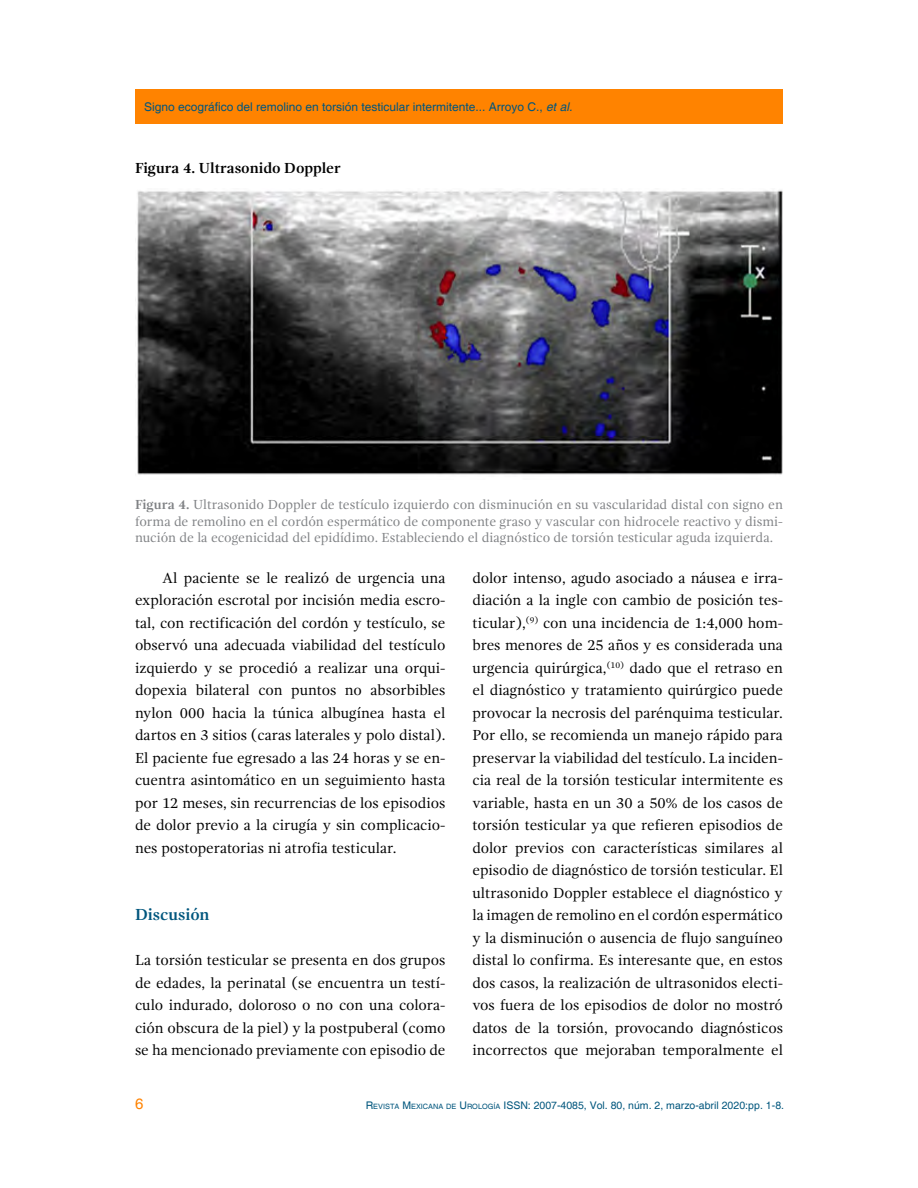
<style>
.page{position:relative;width:918px;height:1188px;background:#fff}
.page>*{position:absolute;margin:0;border:0;box-sizing:border-box;transform-origin:0 0}
.t1{font:700 16.5px "Gandhi Serif";color:#00567d}
.t2{font:15px/22.5px "Gandhi Serif";color:#000;text-align:justify}
.t3{font:700 15px "Gandhi Serif";color:#000}
.t4{font:15px "Helvetica";color:#ff8300}
.t5{font:13.5px/16.5px "Gandhi Serif";color:#808285;text-align:justify}
.t6{font:12px "Helvetica";color:#00567d}
.t7{font:10.5px "Helvetica";color:#00567d}
.s1{font-style:italic}
.s2{font-weight:700}
.s3{font-style:inherit}
.s4{font-size:7.35px}
</style>
<div class="page">
<div style="left:135px;top:89px;width:648px;height:34px;background:#ff8300"></div>
<img style="left:137px;top:190px;width:646px;height:285px">
<p class="t6" style="left:144px;top:99px;width:430px">Signo ecográfico del remolino en torsión testicular intermitente... Arroyo C., <span class="s1">et al.</span></p>
<p class="t3" style="left:135px;top:160px;width:207px">Figura 4. Ultrasonido Doppler</p>
<p class="t5" style="left:135px;top:497px;width:650px"><span class="s2">Figura 4.</span> Ultrasonido Doppler de testículo izquierdo con disminución en su vascularidad distal con signo en forma de remolino en el cordón espermático de componente graso y vascular con hidrocele reactivo y dismi&shy;nución de la ecogenicidad del epidídimo. Estableciendo el diagnóstico de torsión testicular aguda izquierda.</p>
<p class="t2" style="left:135px;top:567px;width:312px;text-indent:27px">Al paciente se le realizó de urgencia una exploración escrotal por incisión media escro&shy;tal, con rectificación del cordón y testículo, se observó una adecuada viabilidad del testículo izquierdo y se procedió a realizar una orqui&shy;dopexia bilateral con puntos no absorbibles nylon 000 hacia la túnica albugínea hasta el dartos en 3 sitios (caras laterales y polo distal).<br>El paciente fue egresado a las 24 horas y se en&shy;cuentra asintomático en un seguimiento hasta por 12 meses, sin recurrencias de los episodios de dolor previo a la cirugía y sin complicacio&shy;nes postoperatorias ni atrofia testicular.</p>
<p class="t2" style="left:472px;top:566px;width:312px">dolor intenso, agudo asociado a náusea e irra&shy;diación a la ingle con cambio de posición tes&shy;ticular),<sup>(9)</sup> con una incidencia de 1:4,000 hom&shy;bres menores de 25 años y es considerada una urgencia quirúrgica,<sup>(10)</sup> dado que el retraso en el diagnóstico y tratamiento quirúrgico puede provocar la necrosis del parénquima testicular.<br>Por ello, se recomienda un manejo rápido para preservar la viabilidad del testículo. La inciden&shy;cia real de la torsión testicular intermitente es variable, hasta en un 30 a 50% de los casos de torsión testicular ya que refieren episodios de dolor previos con características similares al episodio de diagnóstico de torsión testicular. El ultrasonido Doppler establece el diagnóstico y la imagen de remolino en el cordón espermático y la disminución o ausencia de flujo sanguíneo distal lo confirma. Es interesante que, en estos dos casos, la realización de ultrasonidos electi&shy;vos fuera de los episodios de dolor no mostró datos de la torsión, provocando diagnósticos incorrectos que mejoraban temporalmente el</p>
<p class="t1" style="left:135px;top:906px;width:76px">Discusión</p>
<p class="t2" style="left:135px;top:949px;width:312px">La torsión testicular se presenta en dos grupos de edades, la perinatal (se encuentra un testí&shy;culo indurado, doloroso o no con una colora&shy;ción obscura de la piel) y la postpuberal (como se ha mencionado previamente con episodio de</p>
<p class="t4" style="left:135px;top:1095px;width:10px">6</p>
<p class="t7" style="left:366px;top:1099px;width:420px"><span class="s3">R</span><span class="s4">EVISTA</span> <span class="s3">M</span><span class="s4">EXICANA DE</span> <span class="s3">U</span><span class="s4">ROLOGÍA</span> ISSN: 2007-4085, Vol. 80, núm. 2, marzo-abril 2020:pp. 1-8.</p>
</div>
